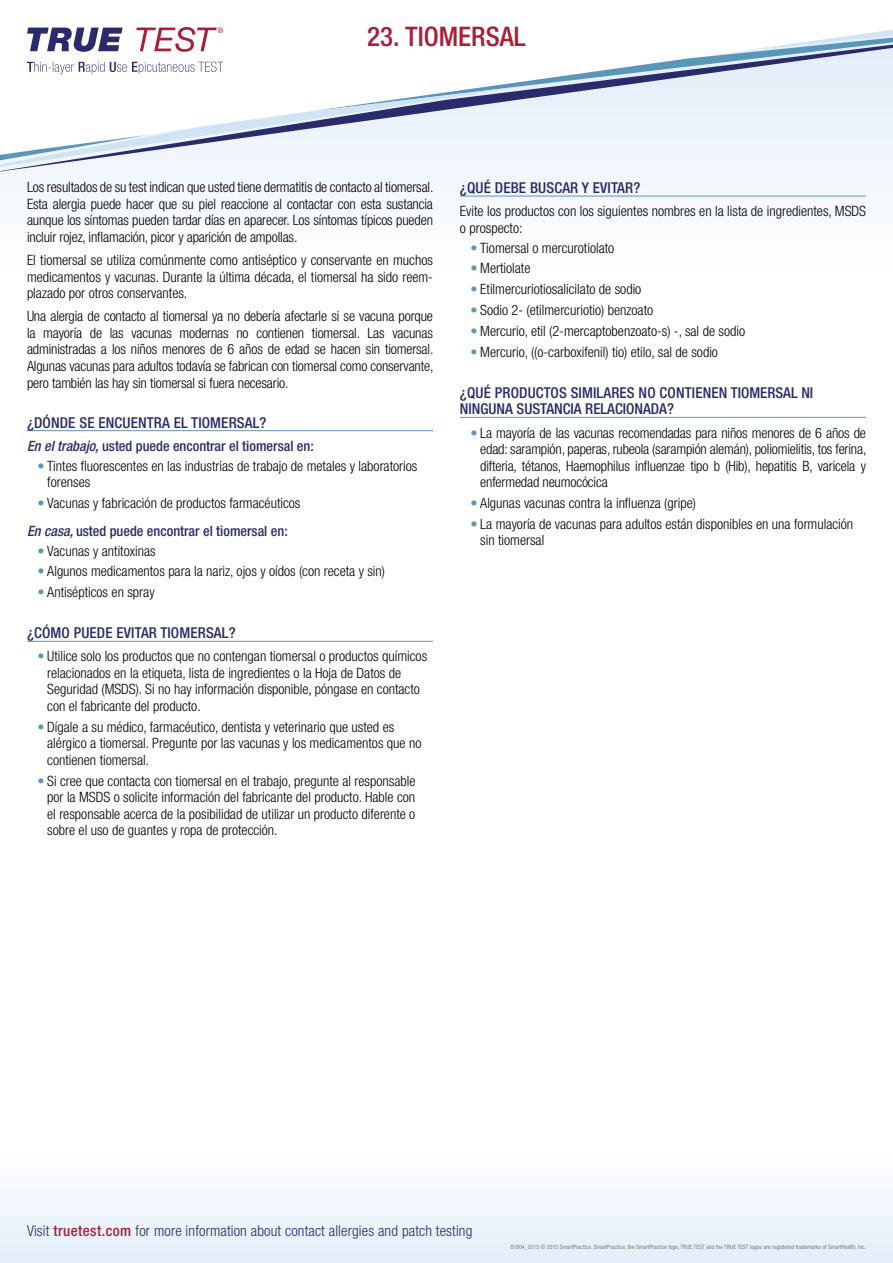
<style>
.page{position:relative;width:893px;height:1263px;background:#fff}
.page>*{position:absolute;margin:0;border:0;box-sizing:border-box;transform-origin:0 0}
.Top_Headline-Spanish{font:500 condensed 27px "Helvetica Neue";color:#a81f36}
.underlined_question{font:500 condensed 15px/16.5px "Helvetica Neue";letter-spacing:.01em;color:#292b6b}
.t1{font:300 condensed 15px "Helvetica Neue";letter-spacing:.01em;color:#292b6b}
.LIST_bullets-Spanish{font:300 condensed 14.25px/16.5px "Helvetica Neue";color:#000}
.BODY____03125_above{font:300 condensed 14.25px/16.5px "Helvetica Neue";letter-spacing:-.01em;color:#000;text-align:justify}
.body___0_above-Spani{font:300 condensed 14.25px/16.5px "Helvetica Neue";color:#000}
.trabajo_subhead-0_ab{font:500 condensed 14.25px "Helvetica Neue";color:#292b6b}
.casa_subhead{font:500 condensed 14.25px "Helvetica Neue";color:#292b6b}
.t2{font:condensed 6px "Helvetica Neue";color:#808080}
.s1{font-style:italic}
.s2{color:#5a96ba}
.s3{font-weight:500;color:#a81f36}
</style>
<div class="page">
<div style="left:0;top:172px;width:893px;height:24px;background:#f3f8fc"></div>
<div style="left:0;top:167px;width:893px;height:5px;background:#f1f7fc"></div>
<div style="left:0;top:1155px;width:893px;height:108px;background:linear-gradient(to right,#f0f6fc,#f0f6fc)"></div>
<svg style="left:0;top:27px;width:893px;height:140px"></svg>
<hr style="left:27px;top:430px;width:406px;height:1px;background:#5a96ba">
<hr style="left:27px;top:641px;width:406px;height:1px;background:#5a96ba">
<hr style="left:460px;top:196px;width:406px;height:1px;background:#5a96ba">
<hr style="left:460px;top:417px;width:406px;height:1px;background:#5a96ba">
<p class="Top_Headline-Spanish" style="left:367px;top:21px;width:160px">23. TIOMERSAL</p>
<p class="BODY____03125_above" style="left:27px;top:179px;width:408px">Los resultados de su test indican que usted tiene dermatitis de contacto al tiomersal.<br>Esta alergia puede hacer que su piel reaccione al contactar con esta sustancia aunque los síntomas pueden tardar días en aparecer. Los síntomas típicos pueden incluir rojez, inflamación, picor y aparición de ampollas.</p>
<p class="BODY____03125_above" style="left:27px;top:252px;width:407px">El tiomersal se utiliza comúnmente como antiséptico y conservante en muchos medicamentos y vacunas. Durante la última década, el tiomersal ha sido reem&shy;plazado por otros conservantes.</p>
<p class="BODY____03125_above" style="left:27px;top:308px;width:408px">Una alergia de contacto al tiomersal ya no debería afectarle si se vacuna porque la mayoría de las vacunas modernas no contienen tiomersal. Las vacunas administradas a los niños menores de 6 años de edad se hacen sin tiomersal.<br>Algunas vacunas para adultos todavía se fabrican con tiomersal como conservante, pero también las hay sin tiomersal si fuera necesario.</p>
<p class="underlined_question" style="left:27px;top:414px;width:241px">¿DÓNDE SE ENCUENTRA EL TIOMERSAL?</p>
<p class="trabajo_subhead-0_ab" style="left:27px;top:437px;width:288px"><span class="s1">En el trabajo,</span> usted puede encontrar el tiomersal en:</p>
<p class="LIST_bullets-Spanish" style="left:47px;top:457px;width:372px;text-indent:-10px"><span class="s2">•</span> Tintes fluorescentes en las industrias de trabajo de metales y laboratorios forenses</p>
<p class="LIST_bullets-Spanish" style="left:38px;top:495px;width:264px"><span class="s2">•</span> Vacunas y fabricación de productos farmacéuticos</p>
<p class="casa_subhead" style="left:27px;top:522px;width:262px"><span class="s1">En casa,</span> usted puede encontrar el tiomersal en:</p>
<p class="LIST_bullets-Spanish" style="left:38px;top:542px;width:120px"><span class="s2">•</span> Vacunas y antitoxinas</p>
<p class="LIST_bullets-Spanish" style="left:38px;top:563px;width:349px"><span class="s2">•</span> Algunos medicamentos para la nariz, ojos y oídos (con receta y sin)</p>
<p class="LIST_bullets-Spanish" style="left:38px;top:584px;width:119px"><span class="s2">•</span> Antisépticos en spray</p>
<p class="underlined_question" style="left:27px;top:624px;width:210px">¿CÓMO PUEDE EVITAR TIOMERSAL?</p>
<p class="LIST_bullets-Spanish" style="left:47px;top:648px;width:381px;text-indent:-10px"><span class="s2">•</span> Utilice solo los productos que no contengan tiomersal o productos químicos relacionados en la etiqueta, lista de ingredientes o la Hoja de Datos de Seguridad (MSDS). Si no hay información disponible, póngase en contacto con el fabricante del producto.</p>
<p class="LIST_bullets-Spanish" style="left:47px;top:718px;width:376px;text-indent:-10px"><span class="s2">•</span> Dígale a su médico, farmacéutico, dentista y veterinario que usted es alérgico a tiomersal. Pregunte por las vacunas y los medicamentos que no contienen tiomersal.</p>
<p class="LIST_bullets-Spanish" style="left:47px;top:772px;width:370px;text-align:justify;text-indent:-10px"><span class="s2">•</span> Si cree que contacta con tiomersal en el trabajo, pregunte al responsable por la MSDS o solicite información del fabricante del producto. Hable con el responsable acerca de la posibilidad de utilizar un producto diferente o sobre el uso de guantes y ropa de protección.</p>
<p class="underlined_question" style="left:460px;top:179px;width:182px">¿QUÉ DEBE BUSCAR Y EVITAR?</p>
<p class="body___0_above-Spani" style="left:460px;top:203px;width:407px">Evite los productos con los siguientes nombres en la lista de ingredientes, MSDS o prospecto:</p>
<p class="LIST_bullets-Spanish" style="left:470px;top:239px;width:145px"><span class="s2">•</span> Tiomersal o mercurotiolato</p>
<p class="LIST_bullets-Spanish" style="left:470px;top:260px;width:61px"><span class="s2">•</span> Mertiolate</p>
<p class="LIST_bullets-Spanish" style="left:470px;top:281px;width:172px"><span class="s2">•</span> Etilmercuriotiosalicilato de sodio</p>
<p class="LIST_bullets-Spanish" style="left:470px;top:302px;width:184px"><span class="s2">•</span> Sodio 2- (etilmercuriotio) benzoato</p>
<p class="LIST_bullets-Spanish" style="left:470px;top:322px;width:276px"><span class="s2">•</span> Mercurio, etil (2-mercaptobenzoato-s) -, sal de sodio</p>
<p class="LIST_bullets-Spanish" style="left:470px;top:343px;width:249px"><span class="s2">•</span> Mercurio, ((o-carboxifenil) tio) etilo, sal de sodio</p>
<p class="underlined_question" style="left:460px;top:384px;width:355px">¿QUÉ PRODUCTOS SIMILARES NO CONTIENEN TIOMERSAL NI<br>NINGUNA SUSTANCIA RELACIONADA?</p>
<p class="LIST_bullets-Spanish" style="left:480px;top:424px;width:388px;text-align:justify;text-indent:-10px"><span class="s2">•</span> La mayoría de las vacunas recomendadas para niños menores de 6 años de edad: sarampión, paperas, rubeola (sarampión alemán), poliomielitis, tos ferina, difteria, tétanos, Haemophilus influenzae tipo b (Hib), hepatitis B, varicela y enfermedad neumocócica</p>
<p class="LIST_bullets-Spanish" style="left:470px;top:494px;width:227px"><span class="s2">•</span> Algunas vacunas contra la influenza (gripe)</p>
<p class="LIST_bullets-Spanish" style="left:480px;top:515px;width:374px;text-indent:-10px"><span class="s2">•</span> La mayoría de vacunas para adultos están disponibles en una formulación sin tiomersal</p>
<p class="t1" style="left:27px;top:1222px;width:447px">Visit <span class="s3">truetest.com</span> for more information about contact allergies and patch testing</p>
<p class="t2" style="left:510px;top:1244px;width:357px">81804_0315 © 2015 SmartPractice. SmartPractice, the SmartPractice logo, TRUE TEST and the TRUE TEST logos are registered trademarks of SmartHealth, Inc.</p>
</div>
